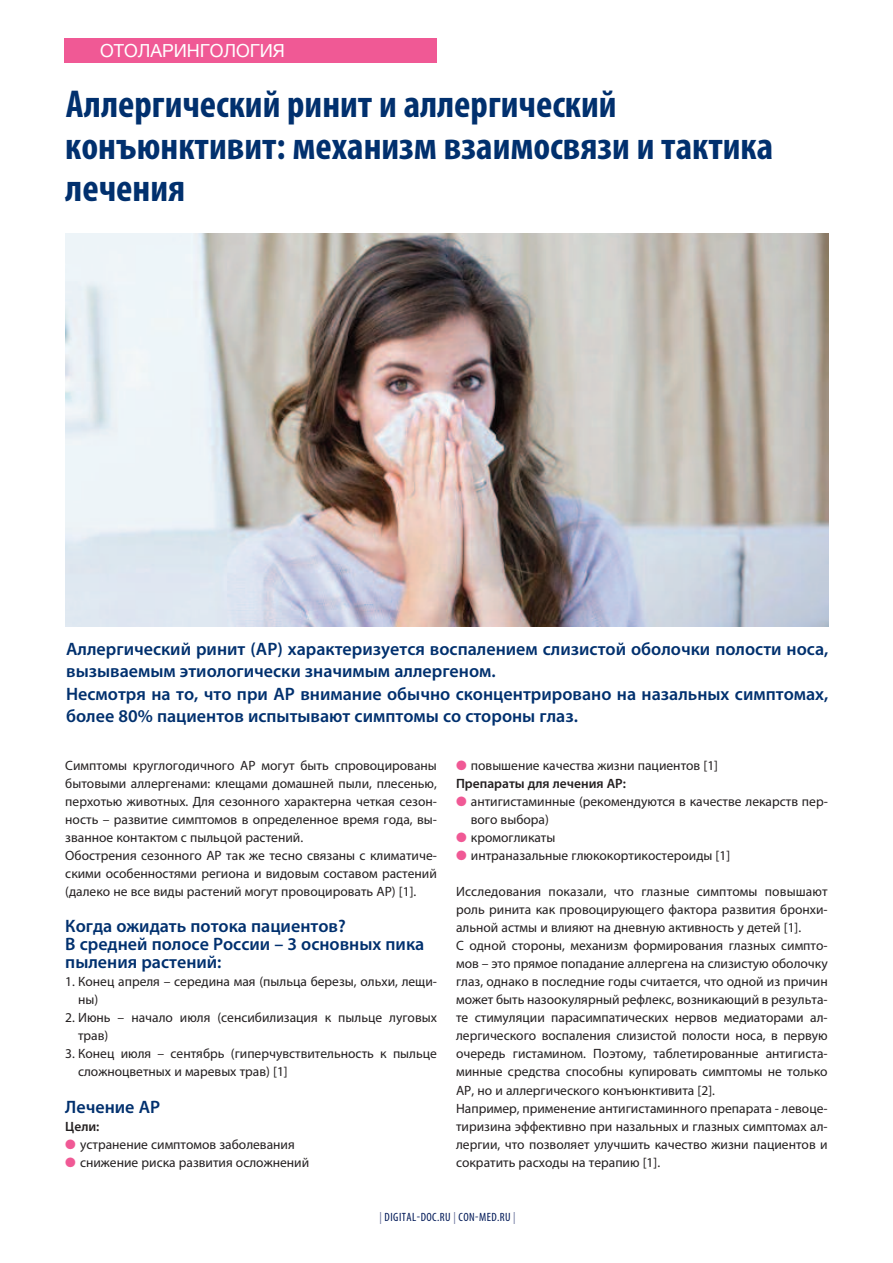
<style>
.page{position:relative;width:893px;height:1263px;background:#fff}
.page>*{position:absolute;margin:0;border:0;box-sizing:border-box;transform-origin:0 0}
.t1{font:700 condensed 39px/42px "Myriad Pro";color:#01306e}
.t2{font:600 18px/22.5px "Myriad Pro";color:#01306e}
.t3{font:18px "Helvetica Neue";color:#fff}
.t4{font:13.5px/18px "Myriad Pro";color:#231f20}
.t5{font:600 13.5px "Myriad Pro";color:#231f20}
.t6{font:condensed 12px "Myriad Pro";letter-spacing:.04em;color:#011958}
.s1{color:#f05995}
.s2{font-weight:600}
.s3{color:#666e9a}
</style>
<div class="page">
<div style="left:65px;top:38px;width:372px;height:24px;background:#f05995"></div>
<img style="left:66px;top:233px;width:763px;height:393px">
<h2 class="t3" style="left:100px;top:40px;width:186px">отоларингология</h2>
<h1 class="t1" style="left:65px;top:86px;width:709px">Аллергический ринит и аллергический конъюнктивит: механизм взаимосвязи и тактика лечения</h1>
<p class="t2" style="left:66px;top:639px;width:764px">Аллергический ринит (АР) характеризуется воспалением слизистой оболочки полости носа, вызываемым этиологически значимым аллергеном.<br>Несмотря на то, что при АР внимание обычно сконцентрировано на назальных симптомах, более 80% пациентов испытывают симптомы со стороны глаз.</p>
<p class="t4" style="left:65px;top:758px;width:373px">Симптомы круглогодичного АР могут быть спровоцированы бытовыми аллергенами: клещами домашней пыли, плесенью, перхотью животных. Для сезонного характерна четкая сезон&shy;ность – развитие симптомов в определенное время года, вы&shy;званное контактом с пыльцой растений.<br>Обострения сезонного АР так же тесно связаны с климатиче&shy;скими особенностями региона и видовым составом растений (далеко не все виды растений могут провоцировать АР) [1].</p>
<h2 class="t2" style="left:65px;top:919px;width:360px;line-height:18px">Когда ожидать потока пациентов?<br>В средней полосе России – 3 основных пика пыления растений:</h2>
<p class="t4" style="left:78px;top:974px;width:360px;text-indent:-13px">1. Конец апреля – середина мая (пыльца березы, ольхи, лещи&shy;ны)</p>
<p class="t4" style="left:78px;top:1010px;width:360px;text-indent:-13px">2. Июнь – начало июля (сенсибилизация к пыльце луговых трав)</p>
<p class="t4" style="left:78px;top:1046px;width:360px;text-indent:-13px">3. Конец июля – сентябрь (гиперчувствительность к пыльце сложноцветных и маревых трав) [1]</p>
<h2 class="t2" style="left:65px;top:1097px;width:96px">Лечение АР</h2>
<p class="t5" style="left:65px;top:1121px;width:36px">Цели:</p>
<p class="t4" style="left:65px;top:1136px;width:231px"><span class="s1">●</span> устранение симптомов заболевания</p>
<p class="t4" style="left:65px;top:1154px;width:245px"><span class="s1">●</span> снижение риска развития осложнений</p>
<p class="t4" style="left:456px;top:758px;width:264px"><span class="s1">●</span> повышение качества жизни пациентов [1]<br><span class="s2">Препараты для лечения АР:</span></p>
<p class="t4" style="left:471px;top:794px;width:359px;text-indent:-15px"><span class="s1">●</span> антигистаминные (рекомендуются в качестве лекарств пер&shy;вого выбора)</p>
<p class="t4" style="left:456px;top:830px;width:101px"><span class="s1">●</span> кромогликаты</p>
<p class="t4" style="left:456px;top:848px;width:276px"><span class="s1">●</span> интраназальные глюкокортикостероиды [1]</p>
<p class="t4" style="left:456px;top:884px;width:373px">Исследования показали, что глазные симптомы повышают роль ринита как провоцирующего фактора развития бронхи&shy;альной астмы и влияют на дневную активность у детей [1].<br>С одной стороны, механизм формирования глазных симпто&shy;мов – это прямое попадание аллергена на слизистую оболочку глаз, однако в последние годы считается, что одной из причин может быть назоокулярный рефлекс, возникающий в результа&shy;те стимуляции парасимпатических нервов медиаторами ал&shy;лергического воспаления слизистой полости носа, в первую очередь гистамином. Поэтому, таблетированные антигиста&shy;минные средства способны купировать симптомы не только АР, но и аллергического конъюнктивита [2].<br>Например, применение антигистаминного препарата - левоце&shy;тиризина эффективно при назальных и глазных симптомах ал&shy;лергии, что позволяет улучшить качество жизни пациентов и сократить расходы на терапию [1].</p>
<p class="t6" style="left:380px;top:1213px;width:138px"><span class="s3">|</span> DIGITAL-DOC.RU <span class="s3">|</span> CON-MED.RU <span class="s3">|</span></p>
</div>
